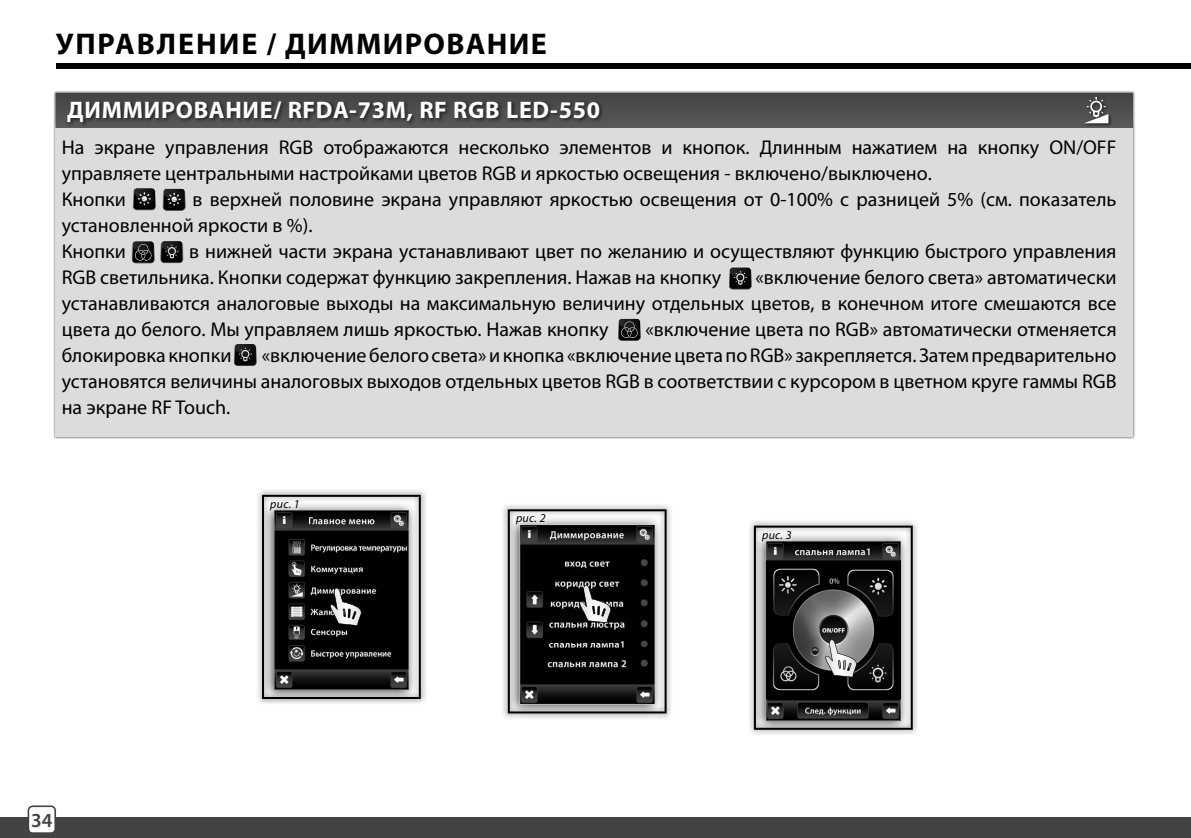
<style>
.page{position:relative;width:1191px;height:838px;background:#fff}
.page>*{position:absolute;margin:0;border:0;box-sizing:border-box;transform-origin:0 0}
.t1{font:700 30px "Myriad Pro";letter-spacing:.045em;color:#000}
.t2{font:700 24px "Myriad Pro";letter-spacing:.03em;color:#fff}
.t3{font:20px/26px "Myriad Pro";color:#000}
.t4{font:600 20px "Myriad Pro";color:#434343}
.t5{font:italic 12px "Myriad Pro";letter-spacing:.02em;color:#000}
</style>
<div class="page">
<div style="left:55px;top:125px;width:1078px;height:311px;background:#dcdcdc"></div>
<svg style="left:133px;top:188px;width:23px;height:22px"></svg>
<svg style="left:163px;top:188px;width:22px;height:23px"></svg>
<svg style="left:132px;top:241px;width:51px;height:22px"></svg>
<svg style="left:729px;top:267px;width:22px;height:22px"></svg>
<svg style="left:618px;top:318px;width:23px;height:23px"></svg>
<svg style="left:234px;top:344px;width:23px;height:22px"></svg>
<svg style="left:55px;top:93px;width:1078px;height:35px;background:#494949"></svg>
<img style="left:257px;top:490px;width:169px;height:214px">
<img style="left:261px;top:501px;width:156px;height:201px">
<img style="left:502px;top:505px;width:169px;height:214px">
<img style="left:507px;top:516px;width:156px;height:200px">
<img style="left:749px;top:521px;width:168px;height:214px">
<img style="left:753px;top:532px;width:156px;height:201px">
<div style="left:0;top:817px;width:1191px;height:21px;background:#434343"></div>
<div style="left:56px;top:64px;width:1135px;height:5px;background:#000"></div>
<svg style="left:28px;top:805px;width:28px;height:28px"></svg>
<svg style="left:262px;top:495px;width:159px;height:204px;background:#424242"></svg>
<svg style="left:508px;top:509px;width:158px;height:204px;background:#414141"></svg>
<svg style="left:754px;top:525px;width:158px;height:205px;background:#515151"></svg>
<p class="t1" style="left:56px;top:32px;width:493px">УПРАВЛЕНИЕ / ДИММИРОВАНИЕ</p>
<p class="t2" style="left:67px;top:101px;width:534px">ДИММИРОВАНИЕ/ RFDA-73M, RF RGB LED-550</p>
<p class="t3" style="left:62px;top:136px;width:1056px">На экране управления RGB отображаются несколько элементов и кнопок. Длинным нажатием на кнопку ON/OFF управляете центральными настройками цветов RGB и яркостью освещения - включено/выключено.<br>Кнопки</p>
<p class="t3" style="left:62px;top:188px;width:1056px;text-indent:131px">в верхней половине экрана управляют яркостью освещения от 0-100% с разницей 5% (см. показатель установленной яркости в %).<br>Кнопки</p>
<p class="t3" style="left:62px;top:240px;width:1056px;text-indent:127px">в нижней части экрана устанавливают цвет по желанию и осуществляют функцию быстрого управления<br>RGB светильника. Кнопки содержат функцию закрепления. Нажав на кнопку</p>
<p class="t3" style="left:62px;top:266px;width:1056px;text-align:justify;text-indent:694px">«включение белого света» автоматически устанавливаются аналоговые выходы на максимальную величину отдельных цветов, в конечном итоге смешаются все цвета до белого. Мы управляем лишь яркостью. Нажав кнопку</p>
<p class="t3" style="left:645px;top:318px;width:472px">«включение цвета по RGB» автоматически отменяется</p>
<p class="t3" style="left:62px;top:344px;width:1056px;text-align:justify;text-indent:200px">«включение белого света» и кнопка «включение цвета по RGB» закрепляется. Затем предварительно установятся величины аналоговых выходов отдельных цветов RGB в соответствии с курсором в цветном круге гаммы RGB на экране RF Touch.</p>
<p class="t3" style="left:62px;top:344px;width:171px">блокировка кнопки</p>
<p class="t4" style="left:31px;top:812px;width:23px">34</p>
<p class="t5" style="left:270px;top:499px;width:31px">рис. 1</p>
<p class="t5" style="left:516px;top:513px;width:31px">рис. 2</p>
<p class="t5" style="left:762px;top:530px;width:31px">рис. 3</p>
</div>
